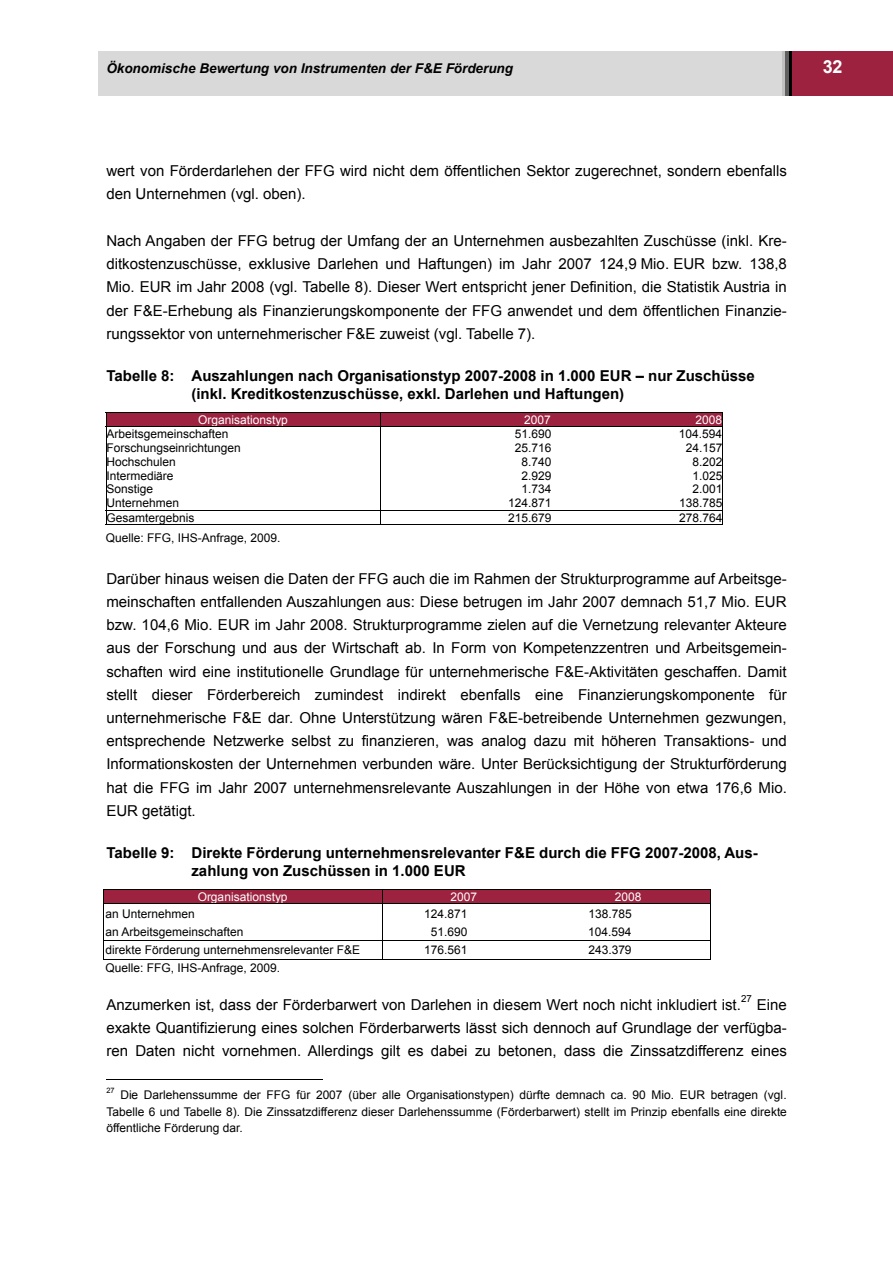
<style>
.page{position:relative;width:893px;height:1263px;background:#fff}
.page>*{position:absolute;margin:0;border:0;box-sizing:border-box;transform-origin:0 0}
.t1{font:700 18px "Arial";color:#fff}
.t2{font:15px/23.2px "Arial";color:#000;text-align:justify}
.t3{font:700 15px/18px "Arial";color:#000}
.t4{font:italic 700 13.5px "Arial";color:#000}
.t5{font:12px/16.5px "Arial";color:#000;text-align:justify}
.t6{font:12px "Arial";color:#fff}
.t7{font:9.75px "Arial";color:#000}
.t8{font:7.5px "Arial";color:#000}
</style>
<div class="page">
<div style="left:106px;top:51px;width:673px;height:44px;background:#d9d9d9"></div>
<div style="left:791px;top:51px;width:102px;height:44px;background:#9c2240"></div>
<hr style="left:789px;top:51px;width:2px;height:44px;background:#000">
<hr style="left:785px;top:51px;width:4px;height:44px;background:#606060">
<hr style="left:782px;top:51px;width:3px;height:44px;background:#c0c0c0">
<div style="left:106px;top:413px;width:274px;height:13px;background:#9c2240"></div>
<div style="left:380px;top:413px;width:171px;height:13px;background:#9c2240"></div>
<div style="left:551px;top:413px;width:171px;height:13px;background:#9c2240"></div>
<hr style="left:106px;top:412px;width:617px;height:1px;background:#000">
<hr style="left:106px;top:426px;width:617px;height:1px;background:#000">
<hr style="left:106px;top:510px;width:617px;height:1px;background:#000">
<svg style="left:380px;top:413px;width:1px;height:112px"></svg>
<svg style="left:106px;top:413px;width:1px;height:112px"></svg>
<hr style="left:106px;top:525px;width:617px;height:1px;background:#000">
<svg style="left:722px;top:413px;width:1px;height:113px"></svg>
<div style="left:104px;top:890px;width:278px;height:14px;background:#9c2240"></div>
<div style="left:382px;top:890px;width:164px;height:14px;background:#9c2240"></div>
<div style="left:546px;top:890px;width:164px;height:14px;background:#9c2240"></div>
<hr style="left:103px;top:889px;width:608px;height:1px;background:#000">
<hr style="left:104px;top:904px;width:278px;height:1px;background:#000">
<hr style="left:382px;top:904px;width:328px;height:1px;background:#000">
<hr style="left:104px;top:940px;width:278px;height:1px;background:#000">
<hr style="left:382px;top:940px;width:328px;height:1px;background:#000">
<svg style="left:382px;top:890px;width:1px;height:69px"></svg>
<svg style="left:103px;top:890px;width:1px;height:69px"></svg>
<hr style="left:103px;top:959px;width:608px;height:1px;background:#000">
<svg style="left:710px;top:890px;width:1px;height:69px"></svg>
<hr style="left:106px;top:1079px;width:216px;height:1px;background:#000">
<p class="t4" style="left:106px;top:60px;width:408px">Ökonomische Bewertung von Instrumenten der F&amp;E Förderung</p>
<p class="t1" style="left:823px;top:56px;width:21px">32</p>
<p class="t2" style="left:106px;top:159px;width:682px">wert von Förderdarlehen der FFG wird nicht dem öffentlichen Sektor zugerechnet, sondern ebenfalls den Unternehmen (vgl. oben).</p>
<p class="t2" style="left:106px;top:229px;width:682px">Nach Angaben der FFG betrug der Umfang der an Unternehmen ausbezahlten Zuschüsse (inkl. Kre&shy;ditkostenzuschüsse, exklusive Darlehen und Haftungen) im Jahr 2007 124,9 Mio. EUR bzw. 138,8<br>Mio. EUR im Jahr 2008 (vgl. Tabelle 8). Dieser Wert entspricht jener Definition, die Statistik Austria in der F&amp;E-Erhebung als Finanzierungskomponente der FFG anwendet und dem öffentlichen Finanzie&shy;rungssektor von unternehmerischer F&amp;E zuweist (vgl. Tabelle 7).</p>
<p class="t3" style="left:191px;top:367px;width:565px;text-indent:-85px">Tabelle 8: Auszahlungen nach Organisationstyp 2007-2008 in 1.000 EUR – nur Zuschüsse (inkl. Kreditkostenzuschüsse, exkl. Darlehen und Haftungen)</p>
<p class="t6" style="left:198px;top:413px;width:91px">Organisationstyp</p>
<p class="t6" style="left:524px;top:413px;width:28px">2007</p>
<p class="t6" style="left:696px;top:413px;width:28px">2008</p>
<p class="t5" style="left:106px;top:426px;width:123px">Arbeitsgemeinschaften</p>
<p class="t5" style="left:515px;top:426px;width:38px">51.690</p>
<p class="t5" style="left:679px;top:426px;width:45px">104.594</p>
<p class="t5" style="left:106px;top:440px;width:136px">Forschungseinrichtungen</p>
<p class="t5" style="left:515px;top:440px;width:38px">25.716</p>
<p class="t5" style="left:686px;top:440px;width:38px">24.157</p>
<p class="t5" style="left:106px;top:453px;width:71px">Hochschulen</p>
<p class="t5" style="left:521px;top:453px;width:31px">8.740</p>
<p class="t5" style="left:692px;top:453px;width:31px">8.202</p>
<p class="t5" style="left:106px;top:467px;width:69px">Intermediäre</p>
<p class="t5" style="left:521px;top:467px;width:31px">2.929</p>
<p class="t5" style="left:692px;top:467px;width:31px">1.025</p>
<p class="t5" style="left:106px;top:481px;width:48px">Sonstige</p>
<p class="t5" style="left:521px;top:481px;width:31px">1.734</p>
<p class="t5" style="left:692px;top:481px;width:31px">2.001</p>
<p class="t5" style="left:106px;top:495px;width:74px">Unternehmen</p>
<p class="t5" style="left:508px;top:495px;width:45px">124.871</p>
<p class="t5" style="left:679px;top:495px;width:45px">138.785</p>
<p class="t5" style="left:106px;top:509px;width:89px">Gesamtergebnis</p>
<p class="t5" style="left:508px;top:509px;width:45px">215.679</p>
<p class="t5" style="left:679px;top:509px;width:45px">278.764</p>
<p class="t5" style="left:106px;top:530px;width:176px">Quelle: FFG, IHS-Anfrage, 2009.</p>
<p class="t2" style="left:106px;top:567px;width:682px">Darüber hinaus weisen die Daten der FFG auch die im Rahmen der Strukturprogramme auf Arbeitsge&shy;meinschaften entfallenden Auszahlungen aus: Diese betrugen im Jahr 2007 demnach 51,7 Mio. EUR bzw. 104,6 Mio. EUR im Jahr 2008. Strukturprogramme zielen auf die Vernetzung relevanter Akteure aus der Forschung und aus der Wirtschaft ab. In Form von Kompetenzzentren und Arbeitsgemein&shy;schaften wird eine institutionelle Grundlage für unternehmerische F&amp;E-Aktivitäten geschaffen. Damit stellt dieser Förderbereich zumindest indirekt ebenfalls eine Finanzierungskomponente für unternehmerische F&amp;E dar. Ohne Unterstützung wären F&amp;E-betreibende Unternehmen gezwungen, entsprechende Netzwerke selbst zu finanzieren, was analog dazu mit höheren Transaktions- und Informationskosten der Unternehmen verbunden wäre. Unter Berücksichtigung der Strukturförderung hat die FFG im Jahr 2007 unternehmensrelevante Auszahlungen in der Höhe von etwa 176,6 Mio.<br>EUR getätigt.</p>
<p class="t3" style="left:191px;top:844px;width:568px;text-indent:-85px">Tabelle 9: Direkte Förderung unternehmensrelevanter F&amp;E durch die FFG 2007-2008, Aus&shy;zahlung von Zuschüssen in 1.000 EUR</p>
<p class="t6" style="left:198px;top:890px;width:91px">Organisationstyp</p>
<p class="t6" style="left:451px;top:890px;width:28px">2007</p>
<p class="t6" style="left:615px;top:890px;width:28px">2008</p>
<p class="t5" style="left:105px;top:905px;width:91px">an Unternehmen</p>
<p class="t5" style="left:424px;top:905px;width:45px">124.871</p>
<p class="t5" style="left:588px;top:905px;width:45px">138.785</p>
<p class="t5" style="left:105px;top:923px;width:139px">an Arbeitsgemeinschaften</p>
<p class="t5" style="left:431px;top:923px;width:38px">51.690</p>
<p class="t5" style="left:588px;top:923px;width:45px">104.594</p>
<p class="t5" style="left:105px;top:942px;width:256px">direkte Förderung unternehmensrelevanter F&amp;E</p>
<p class="t5" style="left:424px;top:942px;width:45px">176.561</p>
<p class="t5" style="left:588px;top:942px;width:45px">243.379</p>
<p class="t5" style="left:105px;top:960px;width:176px">Quelle: FFG, IHS-Anfrage, 2009.</p>
<p class="t2" style="left:106px;top:993px;width:636px">Anzumerken ist, dass der Förderbarwert von Darlehen in diesem Wert noch nicht inkludiert ist.</p>
<p class="t7" style="left:741px;top:993px;width:12px">27</p>
<p class="t2" style="left:106px;top:993px;width:682px;text-indent:650px">Eine exakte Quantifizierung eines solchen Förderbarwerts lässt sich dennoch auf Grundlage der verfügba&shy;ren Daten nicht vornehmen. Allerdings gilt es dabei zu betonen, dass die Zinssatzdifferenz eines</p>
<p class="t8" style="left:106px;top:1086px;width:10px">27</p>
<p class="t5" style="left:106px;top:1087px;width:682px;text-indent:14px">Die Darlehenssumme der FFG für 2007 (über alle Organisationstypen) dürfte demnach ca. 90 Mio. EUR betragen (vgl.<br>Tabelle 6 und Tabelle 8). Die Zinssatzdifferenz dieser Darlehenssumme (Förderbarwert) stellt im Prinzip ebenfalls eine direkte öffentliche Förderung dar.</p>
</div>
